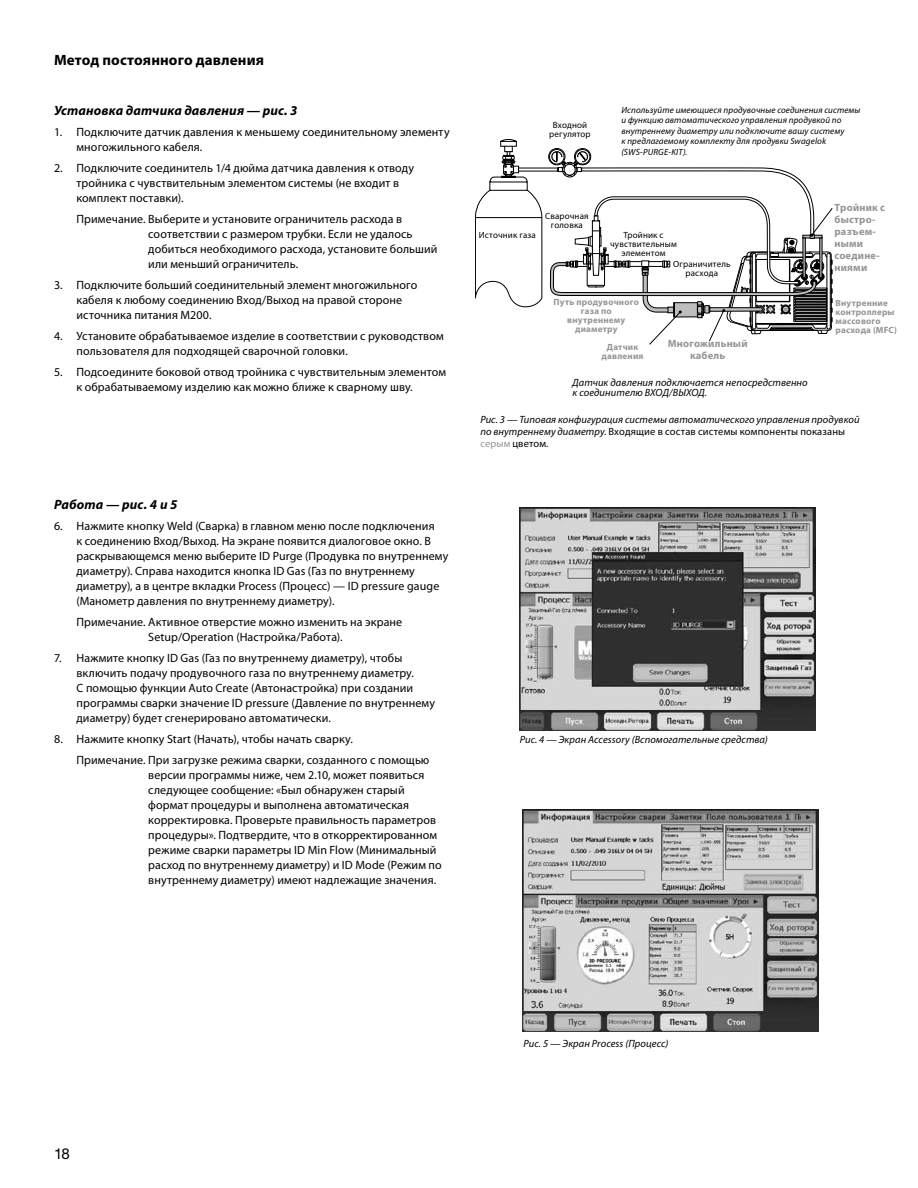
<style>
.page{position:relative;width:918px;height:1188px;background:#fff}
.page>*{position:absolute;margin:0;border:0;box-sizing:border-box;transform-origin:0 0}
.t1{font:700 15px "Myriad Pro";letter-spacing:.01em;color:#000}
.t2{font:15px "Helvetica Neue LT Std";color:#000}
.t3{font:italic 700 13.5px "Myriad Pro";letter-spacing:.01em;color:#000}
.t4{font:12px/15px "Myriad Pro";letter-spacing:.01em;color:#000}
.t5{font:italic 10.5px/12px "Myriad Pro";letter-spacing:.005em;color:#000}
.t6{font:700 10.5px/12px "Myriad Pro";letter-spacing:.02em;color:#939598;text-align:center}
.t7{font:italic 9px/10.5px "Myriad Pro";letter-spacing:.01em;color:#000}
.t8{font:700 9px/9px "Myriad Pro";letter-spacing:.025em;color:#939598;text-align:center}
.t9{font:9px/9px "Myriad Pro";letter-spacing:.015em;color:#000;text-align:center}
.s1{font-style:normal}
.s2{font-style:normal;color:#939598}
</style>
<div class="page">
<img style="left:522px;top:809px;width:296px;height:222px">
<img style="left:519px;top:508px;width:297px;height:222px">
<svg style="left:475px;top:139px;width:67px;height:169px"></svg>
<div style="left:548px;top:148px;width:17px;height:17px;border:1px solid #000;border-radius:50%"></div>
<svg style="left:549px;top:148px;width:284px;height:197px"></svg>
<p class="t1" style="left:54px;top:50px;width:212px">Метод постоянного давления</p>
<p class="t3" style="left:54px;top:101px;width:245px">Установка датчика давления — рис. 3</p>
<p class="t4" style="left:76px;top:124px;width:375px;text-indent:-22px">1. Подключите датчик давления к меньшему соединительному элементу многожильного кабеля.</p>
<p class="t4" style="left:76px;top:160px;width:339px;text-indent:-22px">2. Подключите соединитель 1/4 дюйма датчика давления к отводу тройника с чувствительным элементом системы (не входит в комплект поставки).</p>
<p class="t4" style="left:148px;top:211px;width:291px;text-indent:-72px">Примечание. Выберите и установите ограничитель расхода в соответствии с размером трубки. Если не удалось добиться необходимого расхода, установите больший или меньший ограничитель.</p>
<p class="t4" style="left:76px;top:277px;width:342px;text-indent:-22px">3. Подключите больший соединительный элемент многожильного кабеля к любому соединению Вход/Выход на правой стороне источника питания M200.</p>
<p class="t4" style="left:76px;top:328px;width:369px;text-indent:-22px">4. Установите обрабатываемое изделие в соответствии с руководством пользователя для подходящей сварочной головки.</p>
<p class="t4" style="left:76px;top:364px;width:371px;text-indent:-22px">5. Подсоедините боковой отвод тройника с чувствительным элементом к обрабатываемому изделию как можно ближе к сварному шву.</p>
<p class="t3" style="left:54px;top:496px;width:125px">Работа — рис. 4 и 5</p>
<p class="t4" style="left:76px;top:519px;width:373px;text-indent:-22px">6. Нажмите кнопку Weld (Сварка) в главном меню после подключения<br>к соединению Вход/Выход. На экране появится диалоговое окно. В раскрывающемся меню выберите ID Purge (Продувка по внутреннему диаметру). Справа находится кнопка ID Gas (Газ по внутреннему диаметру), а в центре вкладки Process (Процесс) — ID pressure gauge (Манометр давления по внутреннему диаметру).</p>
<p class="t4" style="left:148px;top:615px;width:255px;text-indent:-72px">Примечание. Активное отверстие можно изменить на экране<br>Setup/Operation (Настройка/Работа).</p>
<p class="t4" style="left:76px;top:651px;width:360px;text-indent:-22px">7. Нажмите кнопку ID Gas (Газ по внутреннему диаметру), чтобы включить подачу продувочного газа по внутреннему диаметру.<br>С помощью функции Auto Create (Автонастройка) при создании программы сварки значение ID pressure (Давление по внутреннему диаметру) будет сгенерировано автоматически.</p>
<p class="t4" style="left:76px;top:729px;width:354px;line-height:21px;text-indent:-22px">8. Нажмите кнопку Start (Начать), чтобы начать сварку.<br>Примечание. При загрузке режима сварки, созданного с помощью</p>
<p class="t4" style="left:148px;top:768px;width:295px">версии программы ниже, чем 2.10, может появиться следующее сообщение: «Был обнаружен старый формат процедуры и выполнена автоматическая корректировка. Проверьте правильность параметров процедуры». Подтвердите, что в откорректированном режиме сварки параметры ID Min Flow (Минимальный расход по внутреннему диаметру) и ID Mode (Режим по внутреннему диаметру) имеют надлежащие значения.</p>
<p class="t9" style="left:549px;top:120px;width:43px">Входной регулятор</p>
<p class="t7" style="left:621px;top:104px;width:240px">Используйте имеющиеся продувочные соединения системы и функцию автоматического управления продувкой по внутреннему диаметру или подключите вашу систему<br>к предлагаемому комплекту для продувки Swagelok (SWS-PURGE-KIT).</p>
<p class="t9" style="left:479px;top:230px;width:59px">Источник газа</p>
<p class="t9" style="left:545px;top:211px;width:45px">Сварочная головка</p>
<p class="t9" style="left:610px;top:230px;width:68px">Тройник с чувствительным элементом</p>
<p class="t9" style="left:673px;top:259px;width:59px">Ограничитель расхода</p>
<p class="t6" style="left:835px;top:202px;width:52px;text-align:left">Тройник с быстро&shy;разъем&shy;ными соедине&shy;ниями</p>
<p class="t8" style="left:554px;top:297px;width:87px">Путь продувочного газа по внутреннему диаметру</p>
<p class="t8" style="left:836px;top:298px;width:63px;text-align:left">Внутренние контроллеры массового расхода (MFC)</p>
<p class="t8" style="left:602px;top:342px;width:44px">Датчик давления</p>
<p class="t6" style="left:668px;top:337px;width:81px">Многожильный кабель</p>
<p class="t5" style="left:573px;top:377px;width:237px;line-height:10.5px">Датчик давления подключается непосредственно к соединителю ВХОД/ВЫХОД.</p>
<p class="t5" style="left:480px;top:413px;width:381px">Рис. 3 — Типовая конфигурация системы автоматического управления продувкой по внутреннему диаметру. <span class="s1">Входящие в состав системы компоненты показаны </span><span class="s2">серым</span> <span class="s1">цветом</span>.</p>
<p class="t5" style="left:520px;top:733px;width:250px">Рис. 4 — Экран Accessory (Вспомогательные средства)</p>
<p class="t2" style="left:54px;top:1145px;width:17px">18</p>
<p class="t5" style="left:524px;top:1037px;width:146px">Рис. 5 — Экран Process (Процесс)</p>
</div>
